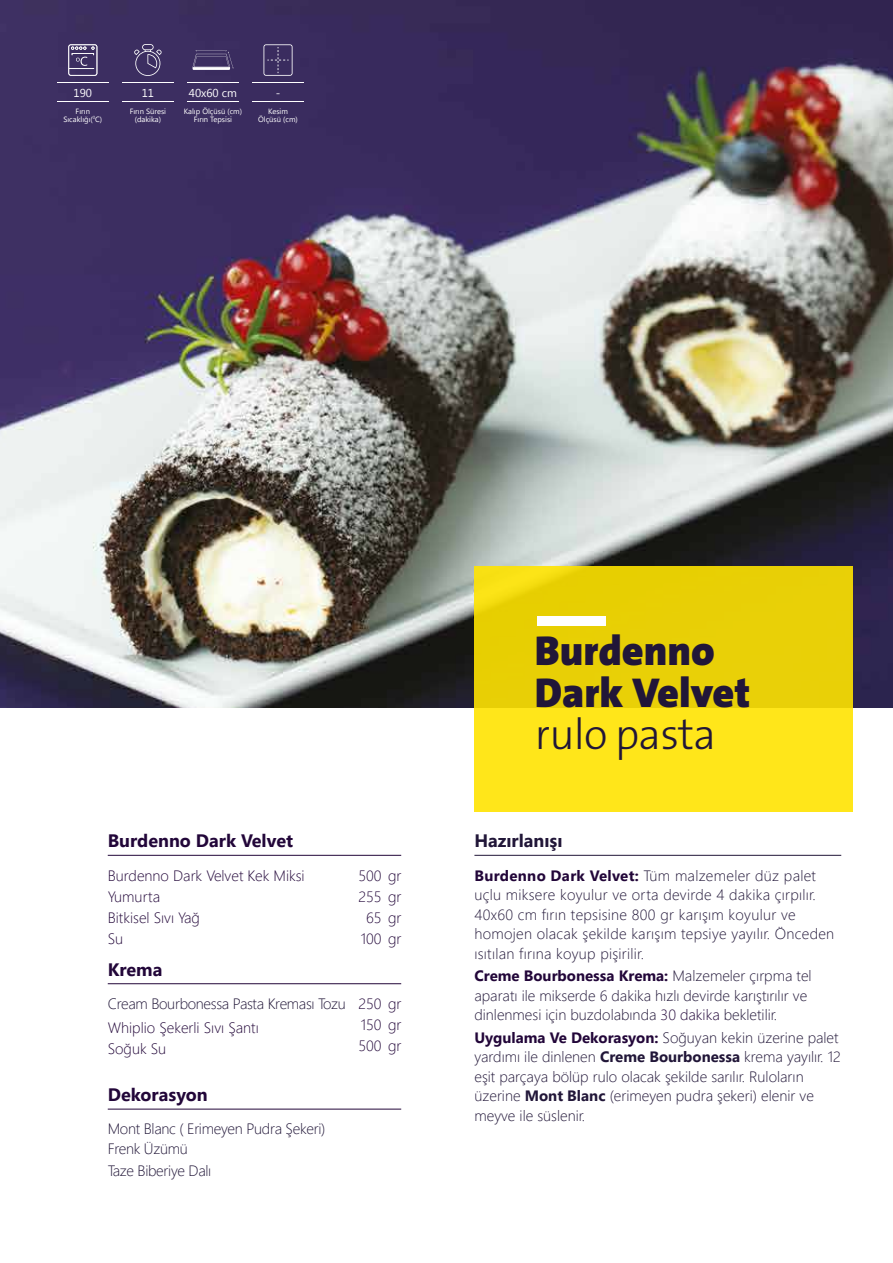
<style>
.page{position:relative;width:893px;height:1263px;background:#fff}
.page>*{position:absolute;margin:0;border:0;box-sizing:border-box;transform-origin:0 0}
.t1{font:300 43.5px "The Sans";letter-spacing:-.02em;color:#211638}
.t2{font:900 42px/42px "The Sans";color:#211638}
.t3{font:700 18px "Segoe UI";color:#220639}
.t4{font:700 18px "Segoe UI";color:#211638}
.t5{font:300 15px/19.5px "Segoe UI";color:#211638}
.t6{font:300 15px/19.5px "Segoe UI";letter-spacing:.02em;color:#211638}
.t7{font:300 15px/21px "Segoe UI";color:#220639}
.t8{font:300 15px/19.5px "Segoe UI";letter-spacing:-.02em;color:#211638}
.t9{font:11.4px "Segoe UI";color:#fff}
.t10{font:7.65px/8.2px "Segoe UI";color:#fff;text-align:center}
.s1{font-weight:700;color:#220639}
.s2{color:#220639}
.s3{font-weight:700}
</style>
<div class="page">
<img style="left:0;top:0;width:893px;height:708px">
<hr style="left:108px;top:855px;width:293px;height:1px;background:#220639">
<hr style="left:108px;top:983px;width:293px;height:1px;background:#220639">
<hr style="left:108px;top:1109px;width:293px;height:1px;background:#220639">
<hr style="left:474px;top:855px;width:367px;height:1px;background:#211638">
<div style="left:474px;top:566px;width:379px;height:246px;background:linear-gradient(to right,#f3db0e,#f2d90f)"></div>
<div style="left:537px;top:616px;width:69px;height:9px;background:#fff"></div>
<svg style="left:134px;top:44px;width:28px;height:32px"></svg>
<hr style="left:122px;top:101px;width:51px;height:1px;background:#fff">
<hr style="left:122px;top:82px;width:51px;height:1px;background:#fff">
<hr style="left:187px;top:101px;width:51px;height:1px;background:#fff">
<hr style="left:187px;top:82px;width:51px;height:1px;background:#fff">
<svg style="left:193px;top:50px;width:40px;height:20px"></svg>
<hr style="left:57px;top:101px;width:51px;height:1px;background:#fff">
<hr style="left:57px;top:82px;width:51px;height:1px;background:#fff">
<svg style="left:68px;top:44px;width:29px;height:32px"></svg>
<hr style="left:252px;top:101px;width:52px;height:1px;background:#fff">
<hr style="left:252px;top:82px;width:52px;height:1px;background:#fff">
<svg style="left:263px;top:44px;width:30px;height:32px"></svg>
<p class="t9" style="left:74px;top:85px;width:20px">190</p>
<p class="t10" style="left:63px;top:106px;width:40px">Fırın<br>Sıcaklığı(<sup>0</sup>C)</p>
<p class="t9" style="left:142px;top:85px;width:14px">11</p>
<p class="t10" style="left:130px;top:106px;width:38px">Fırın Süresi (dakika)</p>
<p class="t9" style="left:189px;top:85px;width:50px">40x60 cm</p>
<p class="t10" style="left:184px;top:106px;width:60px">Kalıp Ölçüsü (cm)<br>Fırın Tepsisi</p>
<p class="t9" style="left:276px;top:85px;width:6px">-</p>
<p class="t10" style="left:258px;top:106px;width:41px">Kesim<br>Ölçüsü (cm)</p>
<p class="t3" style="left:108px;top:828px;width:187px">Burdenno Dark Velvet</p>
<p class="t7" style="left:108px;top:864px;width:198px">Burdenno Dark Velvet Kek Miksi<br>Yumurta<br>Bitkisel Sıvı Yağ<br>Su</p>
<p class="t3" style="left:108px;top:956px;width:56px">Krema</p>
<p class="t8" style="left:108px;top:993px;width:240px">Cream Bourbonessa Pasta Kreması Tozu</p>
<p class="t7" style="left:108px;top:1016px;width:153px">Whiplio Şekerli Sıvı Şantı<br>Soğuk Su</p>
<p class="t3" style="left:108px;top:1082px;width:101px">Dekorasyon</p>
<p class="t8" style="left:108px;top:1119px;width:219px">Mont Blanc ( Erimeyen Pudra Şekeri)<br>Frenk Üzümü</p>
<p class="t8" style="left:108px;top:1161px;width:105px">Taze Biberiye Dalı</p>
<p class="t7" style="left:358px;top:864px;width:45px;text-align:center">500 gr<br>255 gr<br>65 gr<br>100 gr</p>
<p class="t7" style="left:358px;top:992px;width:45px;text-align:justify">250 gr 150 gr 500 gr</p>
<h2 class="t2" style="left:535px;top:629px;width:217px">Burdenno<br>Dark Velvet</h2>
<h1 class="t1" style="left:535px;top:699px;width:183px">rulo pasta</h1>
<p class="t4" style="left:474px;top:828px;width:90px">Hazırlanışı</p>
<p class="t6" style="left:474px;top:865px;width:361px"><span class="s1">Burdenno Dark Velvet:</span> Tüm malzemeler düz palet uçlu miksere koyulur ve orta devirde 4 dakika çırpılır.<br>40x60 cm fırın tepsisine 800 gr karışım koyulur ve homojen olacak şekilde karışım tepsiye yayılır. Önceden ısıtılan fırına koyup pişirilir.</p>
<p class="t5" style="left:474px;top:965px;width:339px"><span class="s1">Creme Bourbonessa Krema:</span> Malzemeler çırpma tel aparatı ile mikserde 6 dakika hızlı devirde karıştırılır ve dinlenmesi için buzdolabında <span class="s2">30 dakika</span> bekletilir.</p>
<p class="t5" style="left:474px;top:1027px;width:368px"><span class="s1">Uygulama Ve Dekorasyon:</span> Soğuyan kekin üzerine palet yardımı ile dinlenen <span class="s3">Creme Bourbonessa</span> krema yayılır. 12 eşit parçaya bölüp rulo olacak şekilde sarılır. Ruloların üzerine <span class="s3">Mont Blanc</span> (erimeyen pudra şekeri) elenir ve meyve ile süslenir.</p>
</div>
